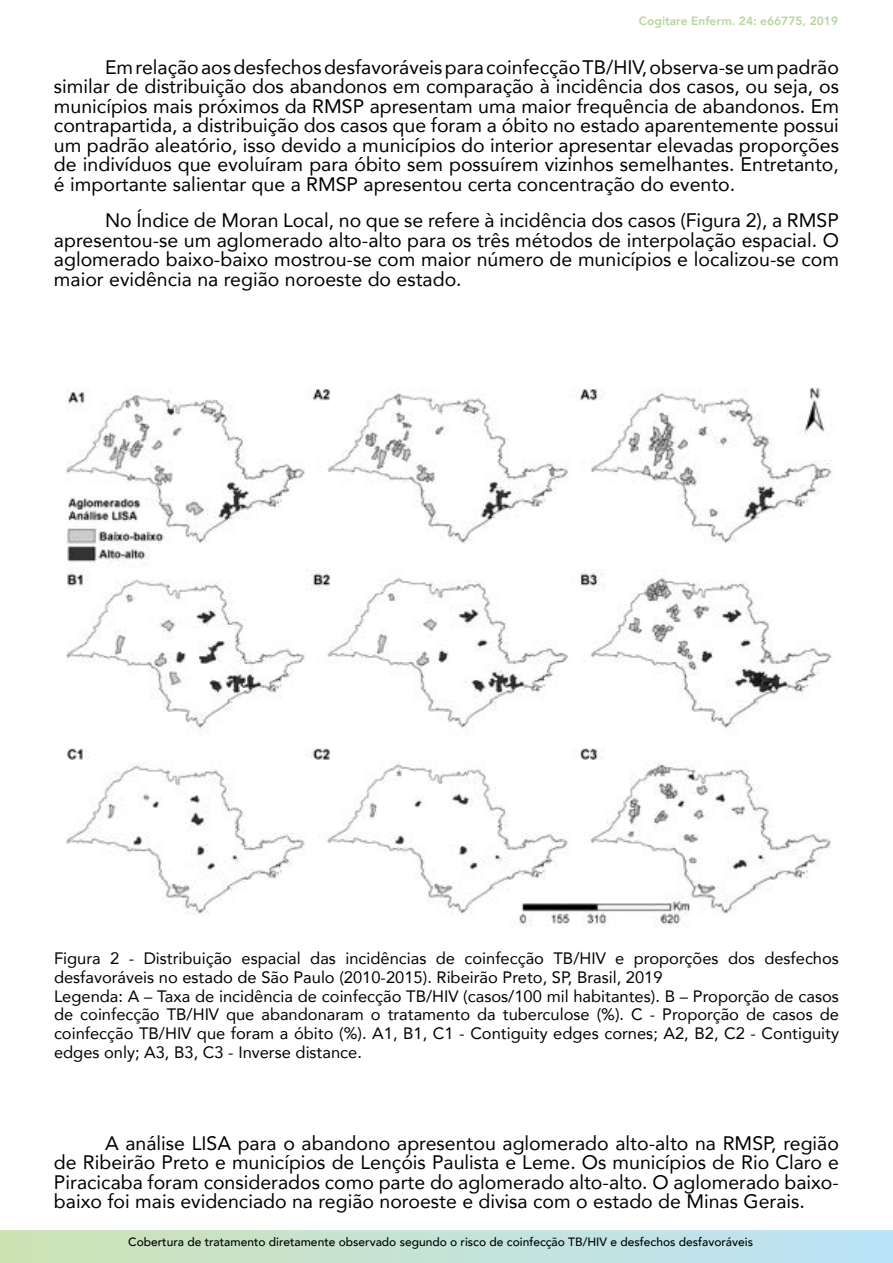
<style>
.page{position:relative;width:893px;height:1263px;background:#fff}
.page>*{position:absolute;margin:0;border:0;box-sizing:border-box;transform-origin:0 0}
.t1{font:19.5px/19.5px "Avenir";color:#000;text-align:justify}
.t2{font:16.5px/18.8px "Avenir";color:#000}
.t3{font:500 12px "Avenir";color:#000}
.t4{font:800 12px "Avenir";color:#b7d69b}
</style>
<div class="page">
<svg style="left:0;top:1230px;width:893px;height:33px;background:#c4e2d6"></svg>
<img style="left:66px;top:387px;width:766px;height:540px">
<p class="t4" style="left:639px;top:12px;width:201px">Cogitare Enferm. 24: e66775, 2019</p>
<p class="t1" style="left:54px;top:56px;width:786px;text-indent:51px">Em relação aos desfechos desfavoráveis para coinfecção TB/HIV, observa-se um padrão similar de distribuição dos abandonos em comparação à incidência dos casos, ou seja, os municípios mais próximos da RMSP apresentam uma maior frequência de abandonos. Em contrapartida, a distribuição dos casos que foram a óbito no estado aparentemente possui um padrão aleatório, isso devido a municípios do interior apresentar elevadas proporções de indivíduos que evoluíram para óbito sem possuírem vizinhos semelhantes. Entretanto, é importante salientar que a RMSP apresentou certa concentração do evento.</p>
<p class="t1" style="left:54px;top:210px;width:786px;text-indent:51px">No Índice de Moran Local, no que se refere à incidência dos casos (Figura 2), a RMSP apresentou-se um aglomerado alto-alto para os três métodos de interpolação espacial. O aglomerado baixo-baixo mostrou-se com maior número de municípios e localizou-se com maior evidência na região noroeste do estado.</p>
<p class="t2" style="left:54px;top:948px;width:786px">Figura 2 - Distribuição espacial das incidências de coinfecção TB/HIV e proporções dos desfechos desfavoráveis no estado de São Paulo (2010-2015). Ribeirão Preto, SP, Brasil, 2019<br>Legenda: A – Taxa de incidência de coinfecção TB/HIV (casos/100 mil habitantes). B – Proporção de casos de coinfecção TB/HIV que abandonaram o tratamento da tuberculose (%). C - Proporção de casos de coinfecção TB/HIV que foram a óbito (%). A1, B1, C1 - Contiguity edges cornes; A2, B2, C2 - Contiguity edges only; A3, B3, C3 - Inverse distance.</p>
<p class="t1" style="left:54px;top:1133px;width:786px;text-indent:51px">A análise LISA para o abandono apresentou aglomerado alto-alto na RMSP, região de Ribeirão Preto e municípios de Lençóis Paulista e Leme. Os municípios de Rio Claro e Piracicaba foram considerados como parte do aglomerado alto-alto. O aglomerado baixo&shy;baixo foi mais evidenciado na região noroeste e divisa com o estado de Minas Gerais.</p>
<p class="t3" style="left:128px;top:1232px;width:626px">Cobertura de tratamento diretamente observado segundo o risco de coinfecção TB/HIV e desfechos desfavoráveis</p>
</div>
